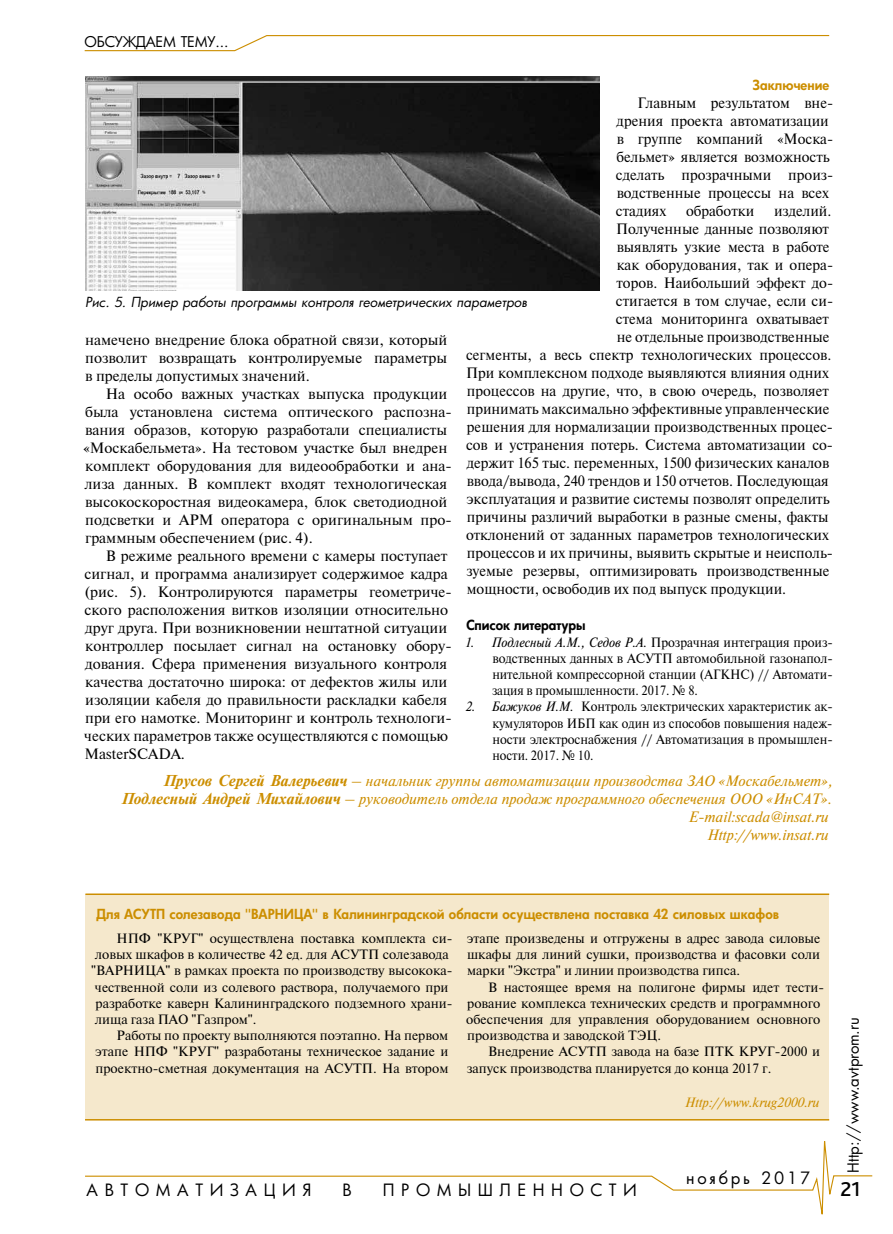
<style>
.page{position:relative;width:893px;height:1234px;background:#fff}
.page>*{position:absolute;margin:0;border:0;box-sizing:border-box;transform-origin:0 0}
.t1{font:500 21px "Bliss Pro";color:#000}
.t2{font:16.5px "Futura Cyr";letter-spacing:.4em;color:#000}
.t3{font:16.5px "Futura Cyr";letter-spacing:.17em;color:#000}
.t4{font:15px/18px "Newton";color:#000}
.t5{font:italic 15px/18px "Newton C";color:#cc8e00;text-align:right}
.t6{font:15px "Futura Cyr";color:#000}
.t7{font:14.4px "Futura Cyr";letter-spacing:-.01em;color:#000}
.t8{font:13.5px/16.2px "Newton";color:#000}
.t9{font:13.5px/16.2px "Newton";color:#000;text-align:justify;scale:.95 1}
.t10{font:13.5px/16.2px "Newton";color:#000;text-align:justify;scale:.94 1}
.t11{font:800 13.5px "Futura Cyr";letter-spacing:.005em;color:#cc8e00}
.t12{font:italic 13.5px "Futura Cyr";color:#000}
.t13{font:italic 13.5px "Newton C";color:#cc8e00}
.t14{font:800 13.5px "Futura Cyr";color:#000}
.s1{font-style:italic}
.s2{font-family:"Newton C Bold"}
</style>
<div class="page">
<svg style="left:85px;top:1141px;width:788px;height:74px"></svg>
<svg style="left:84px;top:35px;width:746px;height:17px"></svg>
<img style="left:85px;top:77px;width:515px;height:213px">
<div style="left:85px;top:894px;width:744px;height:225px;background:#f5e8cc"></div>
<hr style="left:85px;top:893px;width:744px;height:1px;background:#cc8e00">
<hr style="left:85px;top:1118px;width:744px;height:2px;background:#cc8e00">
<p class="t7" style="left:84px;top:33px;width:145px">ОБСУЖДАЕМ ТЕМУ...</p>
<p class="t11" style="left:753px;top:77px;width:78px">Заключение</p>
<p class="t4" style="left:616px;top:93px;width:219px;text-indent:21px">Главным результатом вне&shy;дрения проекта автоматизации в группе компаний «Моска&shy;бельмет» является возможность сделать прозрачными произ&shy;водственные процессы на всех стадиях</p>
<p class="t4" style="left:686px;top:201px;width:70px">обработки</p>
<p class="t4" style="left:774px;top:201px;width:59px">изделий.</p>
<p class="t4" style="left:616px;top:219px;width:214px">Полученные данные позволяют</p>
<p class="t4" style="left:617px;top:237px;width:214px">выявлять узкие места в работе</p>
<p class="t4" style="left:617px;top:255px;width:218px">как оборудования, так и опера-</p>
<p class="t4" style="left:616px;top:273px;width:218px">торов. Наибольший эффект до-</p>
<p class="t4" style="left:616px;top:291px;width:219px">стигается в том случае, если си-</p>
<p class="t4" style="left:616px;top:309px;width:215px">стема мониторинга охватывает</p>
<p class="t4" style="left:617px;top:327px;width:214px">не отдельные производственные</p>
<p class="t4" style="left:466px;top:345px;width:367px">сегменты, а весь спектр технологических процессов.</p>
<p class="t4" style="left:466px;top:363px;width:364px">При комплексном подходе выявляются влияния одних</p>
<p class="t4" style="left:467px;top:381px;width:364px">процессов на другие, что, в свою очередь, позволяет</p>
<p class="t4" style="left:467px;top:399px;width:364px">принимать максимально эффективные управленческие</p>
<p class="t4" style="left:467px;top:417px;width:368px">решения для нормализации производственных процес-</p>
<p class="t4" style="left:466px;top:435px;width:368px">сов и устранения потерь. Система автоматизации со-</p>
<p class="t4" style="left:467px;top:453px;width:364px">держит 165 тыс. переменных, 1500 физических каналов</p>
<p class="t4" style="left:467px;top:471px;width:363px">ввода/вывода, 240 трендов и 150 отчетов. Последующая</p>
<p class="t4" style="left:467px;top:489px;width:365px">эксплуатация и развитие системы позволят определить</p>
<p class="t4" style="left:467px;top:507px;width:363px">причины различий выработки в разные смены, факты</p>
<p class="t4" style="left:466px;top:525px;width:364px">отклонений от заданных параметров технологических</p>
<p class="t4" style="left:467px;top:543px;width:368px">процессов и их причины, выявить скрытые и неисполь-</p>
<p class="t4" style="left:466px;top:561px;width:365px">зуемые резервы, оптимизировать производственные</p>
<p class="t4" style="left:467px;top:579px;width:321px">мощности, освободив их под выпуск продукции.</p>
<p class="t14" style="left:466px;top:617px;width:120px">Список литературы</p>
<p class="t9" style="left:492px;top:633px;width:360px;text-indent:-27px"><span class="s1">1. Подлесный А.М., Седов Р.А.</span> Прозрачная интеграция произ&shy;водственных данных в АСУТП автомобильной газонапол&shy;нительной компрессорной станции (АГКНС) // Автомати&shy;зация в промышленности. 2017. № 8.</p>
<p class="t10" style="left:492px;top:698px;width:364px;text-indent:-27px"><span class="s1">2. Бажуков И.М.</span> Контроль электрических характеристик ак&shy;кумуляторов ИБП как один из способов повышения надеж&shy;ности электроснабжения // Автоматизация в промышлен&shy;ности. 2017. № 10.</p>
<p class="t12" style="left:85px;top:293px;width:443px">Рис. 5. Пример работы программы контроля геометрических параметров</p>
<p class="t4" style="left:85px;top:330px;width:364px;text-align:justify">намечено внедрение блока обратной связи, который позволит возвращать контролируемые параметры в пределы допустимых значений.</p>
<p class="t4" style="left:83px;top:384px;width:370px;text-indent:23px">На особо важных участках выпуска продукции была установлена система оптического распозна&shy;вания образов, которую разработали специалисты «Москабельмета». На тестовом участке был внедрен комплект оборудования для видеообработки и ана&shy;лиза данных. В комплект входят технологическая высокоскоростная видеокамера, блок светодиодной подсветки и АРМ оператора с оригинальным про&shy;граммным обеспечением (рис. 4).</p>
<p class="t4" style="left:84px;top:546px;width:369px;text-indent:22px">В режиме реального времени с камеры поступает сигнал, и программа анализирует содержимое кадра (рис. 5). Контролируются параметры геометриче&shy;ского расположения витков изоляции относительно друг друга. При возникновении нештатной ситуации контроллер посылает сигнал на остановку обору&shy;дования. Сфера применения визуального контроля качества достаточно широка: от дефектов жилы или изоляции кабеля до правильности раскладки кабеля при его намотке. Мониторинг и контроль технологи&shy;ческих параметров также осуществляются с помощью MasterSCADA.</p>
<p class="t5" style="left:121px;top:772px;width:713px"><span class="s2">Прусов Сергей Валерьевич</span> – начальник группы автоматизации производства ЗАО «Москабельмет», <span class="s2">Подлесный Андрей Михайлович</span> – руководитель отдела продаж программного обеспечения ООО «ИнСАТ».<br>E-mail:scada@insat.ru<br>Http://www.insat.ru</p>
<p class="t11" style="left:96px;top:905px;width:684px">Для АСУТП солезавода "ВАРНИЦА" в Калининградской области осуществлена поставка 42 силовых шкафов</p>
<p class="t8" style="left:117px;top:929px;width:337px">НПФ "КРУГ" осуществлена поставка комплекта си-</p>
<p class="t8" style="left:95px;top:945px;width:355px">ловых шкафов в количестве 42 ед. для АСУТП солезавода</p>
<p class="t8" style="left:91px;top:961px;width:363px">"ВАРНИЦА" в рамках проекта по производству высокока-</p>
<p class="t8" style="left:95px;top:978px;width:355px">чественной соли из солевого раствора, получаемого при</p>
<p class="t8" style="left:96px;top:994px;width:358px">разработке каверн Калининградского подземного храни-</p>
<p class="t8" style="left:95px;top:1010px;width:163px">лища газа ПАО "Газпром".</p>
<p class="t8" style="left:117px;top:1026px;width:333px">Работы по проекту выполняются поэтапно. На первом</p>
<p class="t8" style="left:95px;top:1042px;width:355px">этапе НПФ "КРУГ" разработаны техническое задание и</p>
<p class="t8" style="left:96px;top:1059px;width:354px">проектно-сметная документация на АСУТП. На втором</p>
<p class="t8" style="left:467px;top:929px;width:355px;text-align:justify">этапе произведены и отгружены в адрес завода силовые шкафы для линий сушки, производства и фасовки соли марки "Экстра" и линии производства гипса.</p>
<p class="t8" style="left:466px;top:978px;width:359px;text-indent:22px">В настоящее время на полигоне фирмы идет тести&shy;рование комплекса технических средств и программного обеспечения для управления оборудованием основного производства и заводской ТЭЦ.</p>
<p class="t8" style="left:467px;top:1042px;width:355px;text-indent:21px">Внедрение АСУТП завода на базе ПТК КРУГ-2000 и запуск производства планируется до конца 2017 г.</p>
<p class="t6" style="left:844px;top:1172px;width:157px;rotate:-90deg">Http://www.avtprom.ru</p>
<p class="t13" style="left:684px;top:1095px;width:136px">Http://www.krug2000.ru</p>
<p class="t3" style="left:686px;top:1167px;width:126px">ноябрь 2017</p>
<p class="t2" style="left:87px;top:1179px;width:226px">АВТОМАТИЗАЦИЯ</p>
<p class="t2" style="left:342px;top:1179px;width:11px">В</p>
<p class="t2" style="left:383px;top:1179px;width:256px">ПРОМЫШЛЕННОСТИ</p>
<h1 class="t1" style="left:840px;top:1176px;width:22px">21</h1>
</div>
